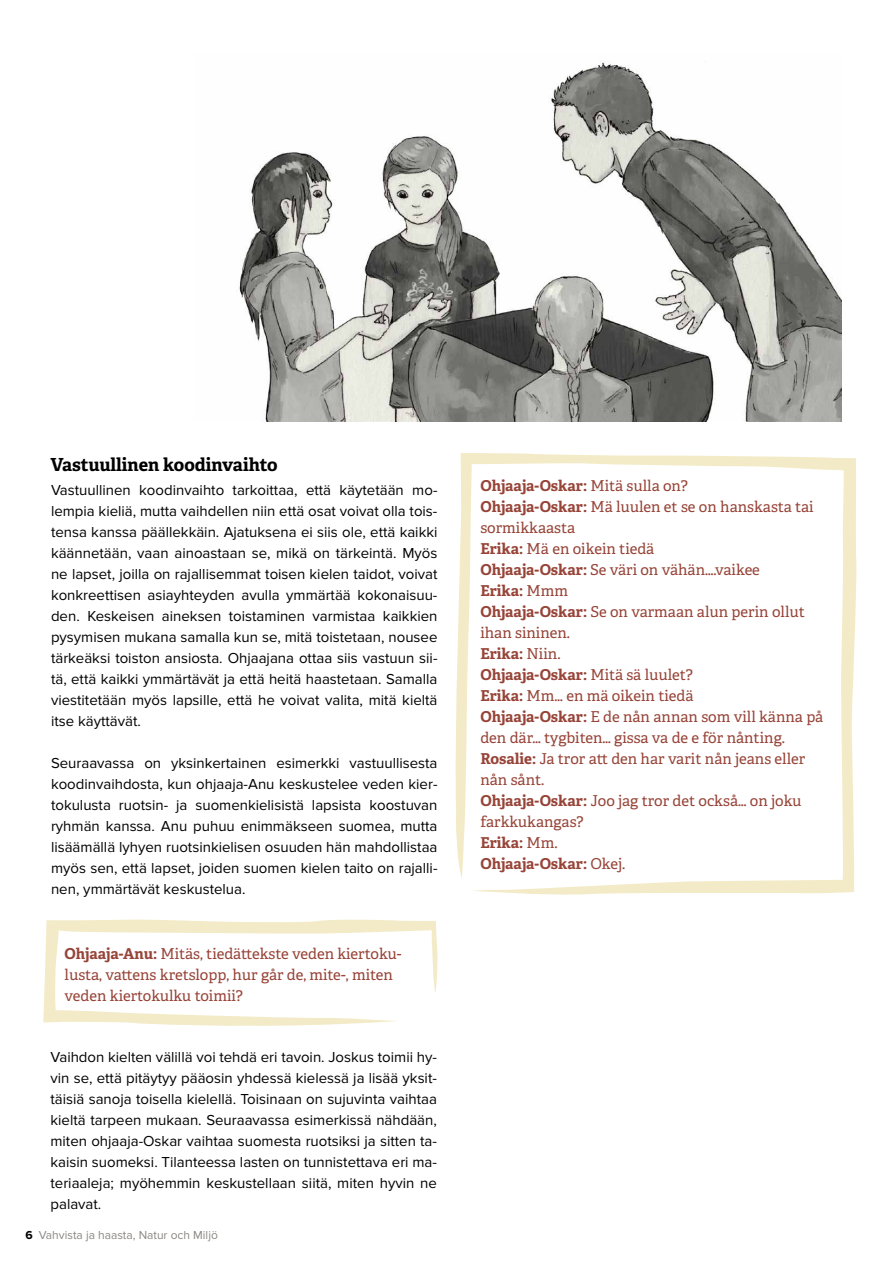
<style>
.page{position:relative;width:893px;height:1263px;background:#fff}
.page>*{position:absolute;margin:0;border:0;box-sizing:border-box;transform-origin:0 0}
.t1{font:700 18px "Adelle PE";color:#000}
.t2{font:15px/21px "Proxima Nova";color:#000;text-align:justify}
.t3{font:15px/21px "Adelle PE";color:#974438}
.t4{font:12px "Proxima Nova";color:#8a8785}
.s1{font-weight:700}
.s2{font-weight:700;color:#000}
</style>
<div class="page">
<img style="left:239px;top:62px;width:603px;height:360px">
<svg style="left:43px;top:919px;width:395px;height:107px"></svg>
<svg style="left:455px;top:453px;width:402px;height:442px"></svg>
<p class="t1" style="left:50px;top:451px;width:229px">Vastuullinen koodinvaihto</p>
<p class="t2" style="left:51px;top:480px;width:388px">Vastuullinen koodinvaihto tarkoittaa, että käytetään mo&shy;lempia kieliä, mutta vaihdellen niin että osat voivat olla tois&shy;tensa kanssa päällekkäin. Ajatuksena ei siis ole, että kaikki käännetään, vaan ainoastaan se, mikä on tärkeintä. Myös ne lapset, joilla on rajallisemmat toisen kielen taidot, voivat konkreettisen asiayhteyden avulla ymmärtää kokonaisuu&shy;den. Keskeisen aineksen toistaminen varmistaa kaikkien pysymisen mukana samalla kun se, mitä toistetaan, nousee tärkeäksi toiston ansiosta. Ohjaajana ottaa siis vastuun sii&shy;tä, että kaikki ymmärtävät ja että heitä haastetaan. Samalla viestitetään myös lapsille, että he voivat valita, mitä kieltä itse käyttävät.</p>
<p class="t2" style="left:51px;top:753px;width:388px">Seuraavassa on yksinkertainen esimerkki vastuullisesta koodinvaihdosta, kun ohjaaja-Anu keskustelee veden kier&shy;tokulusta ruotsin- ja suomenkielisistä lapsista koostuvan ryhmän kanssa. Anu puhuu enimmäkseen suomea, mutta lisäämällä lyhyen ruotsinkielisen osuuden hän mahdollistaa myös sen, että lapset, joiden suomen kielen taito on rajalli&shy;nen, ymmärtävät keskustelua.</p>
<p class="t3" style="left:65px;top:942px;width:338px"><span class="s1">Ohjaaja-Anu:</span> Mitäs, tiedättekste veden kiertoku&shy;lusta, vattens kretslopp, hur går de, mite-, miten veden kiertokulku toimii?</p>
<p class="t2" style="left:50px;top:1047px;width:388px">Vaihdon kielten välillä voi tehdä eri tavoin. Joskus toimii hy&shy;vin se, että pitäytyy pääosin yhdessä kielessä ja lisää yksit&shy;täisiä sanoja toisella kielellä. Toisinaan on sujuvinta vaihtaa kieltä tarpeen mukaan. Seuraavassa esimerkissä nähdään, miten ohjaaja-Oskar vaihtaa suomesta ruotsiksi ja sitten ta&shy;kaisin suomeksi. Tilanteessa lasten on tunnistettava eri ma&shy;teriaaleja; myöhemmin keskustellaan siitä, miten hyvin ne palavat.</p>
<p class="t4" style="left:26px;top:1228px;width:194px"><span class="s2">6</span> Vahvista ja haasta, Natur och Miljö</p>
<p class="t3" style="left:480px;top:474px;width:344px"><span class="s1">Ohjaaja-Oskar:</span> Mitä sulla on?<br><span class="s1">Ohjaaja-Oskar:</span> Mä luulen et se on hanskasta tai sormikkaasta<br><span class="s1">Erika:</span> Mä en oikein tiedä<br><span class="s1">Ohjaaja-Oskar:</span> Se väri on vähän….vaikee<br><span class="s1">Erika:</span> Mmm<br><span class="s1">Ohjaaja-Oskar:</span> Se on varmaan alun perin ollut ihan sininen.<br><span class="s1">Erika:</span> Niin.<br><span class="s1">Ohjaaja-Oskar:</span> Mitä sä luulet?<br><span class="s1">Erika:</span> Mm… en mä oikein tiedä<br><span class="s1">Ohjaaja-Oskar:</span> E de nån annan som vill känna på den där… tygbiten… gissa va de e för nånting.<br><span class="s1">Rosalie:</span> Ja tror att den har varit nån jeans eller nån sånt.<br><span class="s1">Ohjaaja-Oskar:</span> Joo jag tror det också… on joku farkkukangas?<br><span class="s1">Erika:</span> Mm.<br><span class="s1">Ohjaaja-Oskar:</span> Okej.</p>
</div>
